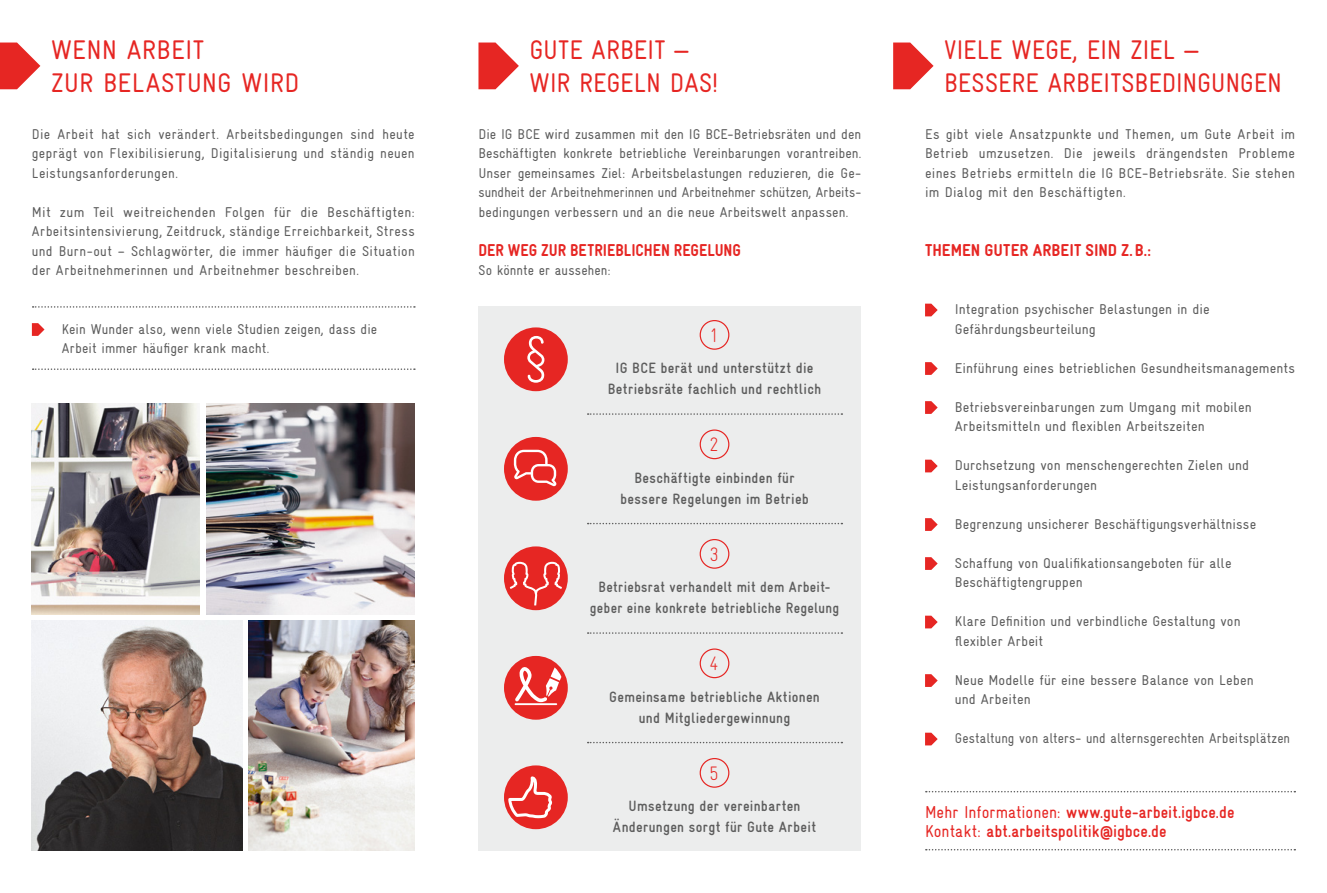
<style>
.page{position:relative;width:1327px;height:893px;background:#fff}
.page>*{position:absolute;margin:0;border:0;box-sizing:border-box;transform-origin:0 0}
.t1{font:condensed 27px/33px "Gravur";color:#e62623}
.t2{font:300 condensed 19.5px "Gravur";color:#e62623}
.t3{font:700 condensed 17.25px/19.5px "Gravur";color:#e62623}
.t4{font:900 condensed 17.25px "Gravur";color:#e62623;scale:.96 1}
.t5{font:900 condensed 17.25px "Gravur";color:#e62623}
.t6{font:700 condensed 15px/21px "Gravur";letter-spacing:.02em;color:#5d5d5d;text-align:center}
.t7{font:condensed 14.25px/19.5px "Gravur";letter-spacing:.01em;color:#5d5d5d}
.t8{font:condensed 14.25px "Gravur";letter-spacing:.01em;color:#5d5d5d;scale:.96 1}
.s1{font-weight:400}
</style>
<div class="page">
<svg style="left:32px;top:323px;width:13px;height:13px"></svg>
<svg style="left:33px;top:306px;width:382px;height:2px"></svg>
<svg style="left:33px;top:368px;width:382px;height:2px"></svg>
<svg style="left:0;top:43px;width:40px;height:46px"></svg>
<img style="left:32px;top:621px;width:210px;height:229px">
<img style="left:32px;top:404px;width:168px;height:210px">
<img style="left:206px;top:404px;width:209px;height:210px">
<img style="left:249px;top:621px;width:166px;height:229px">
<svg style="left:925px;top:304px;width:12px;height:12px"></svg>
<svg style="left:925px;top:362px;width:12px;height:13px"></svg>
<svg style="left:925px;top:401px;width:12px;height:13px"></svg>
<svg style="left:925px;top:460px;width:12px;height:12px"></svg>
<svg style="left:925px;top:518px;width:12px;height:13px"></svg>
<svg style="left:925px;top:557px;width:12px;height:13px"></svg>
<svg style="left:925px;top:616px;width:12px;height:12px"></svg>
<svg style="left:925px;top:674px;width:12px;height:13px"></svg>
<svg style="left:925px;top:733px;width:12px;height:12px"></svg>
<svg style="left:926px;top:791px;width:369px;height:1px"></svg>
<svg style="left:926px;top:849px;width:369px;height:1px"></svg>
<svg style="left:893px;top:43px;width:40px;height:46px"></svg>
<svg style="left:478px;top:43px;width:41px;height:46px"></svg>
<div style="left:478px;top:306px;width:383px;height:544px;background:#eceded"></div>
<div style="left:504px;top:327px;width:64px;height:64px;background:#e62623;border-radius:50%"></div>
<svg style="left:527px;top:336px;width:17px;height:47px"></svg>
<div style="left:504px;top:437px;width:64px;height:64px;background:#e62623;border-radius:50%"></div>
<svg style="left:514px;top:450px;width:42px;height:36px"></svg>
<div style="left:504px;top:546px;width:64px;height:64px;background:#e62623;border-radius:50%"></div>
<svg style="left:510px;top:562px;width:52px;height:43px"></svg>
<div style="left:504px;top:656px;width:64px;height:64px;background:#e62623;border-radius:50%"></div>
<svg style="left:514px;top:666px;width:47px;height:39px"></svg>
<div style="left:504px;top:765px;width:64px;height:64px;background:#e62623;border-radius:50%"></div>
<svg style="left:506px;top:774px;width:46px;height:46px"></svg>
<svg style="left:588px;top:413px;width:254px;height:2px"></svg>
<svg style="left:588px;top:523px;width:254px;height:1px"></svg>
<svg style="left:588px;top:632px;width:254px;height:2px"></svg>
<svg style="left:588px;top:742px;width:254px;height:1px"></svg>
<div style="left:699px;top:320px;width:30px;height:30px;border:1px solid #e62623;border-radius:50%"></div>
<div style="left:699px;top:429px;width:30px;height:30px;border:1px solid #e62623;border-radius:50%"></div>
<div style="left:699px;top:539px;width:30px;height:30px;border:1px solid #e62623;border-radius:50%"></div>
<div style="left:699px;top:648px;width:30px;height:30px;border:1px solid #e62623;border-radius:50%"></div>
<div style="left:699px;top:758px;width:30px;height:30px;border:1px solid #e62623;border-radius:50%"></div>
<h1 class="t1" style="left:51px;top:33px;width:250px">WENN ARBEIT<br>ZUR BELASTUNG WIRD</h1>
<p class="t7" style="left:32px;top:124px;width:384px;text-align:justify">Die Arbeit hat sich verändert. Arbeitsbedingungen sind heute geprägt von Flexibilisierung, Digitalisierung und ständig neuen Leistungsanforderungen.</p>
<p class="t7" style="left:32px;top:202px;width:384px;text-align:justify">Mit zum Teil weitreichenden Folgen für die Beschäftigten:<br>Arbeitsintensivierung, Zeitdruck, ständige Erreichbarkeit, Stress und Burn-out – Schlagwörter, die immer häufiger die Situation der Arbeitnehmerinnen und Arbeitnehmer beschreiben.</p>
<p class="t7" style="left:62px;top:319px;width:317px">Kein Wunder also, wenn viele Studien zeigen, dass die<br>Arbeit immer häufiger krank macht.</p>
<h1 class="t1" style="left:529px;top:33px;width:191px">GUTE ARBEIT —<br>WIR REGELN DAS!</h1>
<p class="t7" style="left:478px;top:124px;width:384px;text-align:justify">Die IG BCE wird zusammen mit den IG BCE-Betriebsräten und den Beschäftigten konkrete betriebliche Vereinbarungen vorantreiben.<br>Unser gemeinsames Ziel: Arbeitsbelastungen reduzieren, die Ge&shy;sundheit der Arbeitnehmerinnen und Arbeitnehmer schützen, Arbeits&shy;bedingungen verbessern und an die neue Arbeitswelt anpassen.</p>
<p class="t4" style="left:478px;top:240px;width:275px">DER WEG ZUR BETRIEBLICHEN REGELUNG</p>
<p class="t7" style="left:478px;top:261px;width:133px">So könnte er aussehen:</p>
<h2 class="t2" style="left:709px;top:324px;width:12px">1</h2>
<p class="t6" style="left:608px;top:358px;width:215px">IG BCE berät und unterstützt die<br>Betriebsräte fachlich und rechtlich</p>
<h2 class="t2" style="left:709px;top:434px;width:11px">2</h2>
<p class="t6" style="left:620px;top:467px;width:190px">Beschäftigte einbinden für bessere Regelungen im Betrieb</p>
<h2 class="t2" style="left:709px;top:543px;width:11px">3</h2>
<p class="t6" style="left:590px;top:577px;width:251px">Betriebsrat verhandelt mit dem Arbeit&shy;geber eine konkrete betriebliche Regelung</p>
<h2 class="t2" style="left:709px;top:653px;width:11px">4</h2>
<p class="t6" style="left:609px;top:686px;width:212px">Gemeinsame betriebliche Aktionen und Mitgliedergewinnung</p>
<h2 class="t2" style="left:709px;top:762px;width:11px">5</h2>
<p class="t6" style="left:613px;top:795px;width:205px">Umsetzung der vereinbarten<br>Änderungen sorgt für Gute Arbeit</p>
<h1 class="t1" style="left:944px;top:33px;width:339px">VIELE WEGE, EIN ZIEL —<br>BESSERE ARBEITSBEDINGUNGEN</h1>
<p class="t7" style="left:925px;top:124px;width:371px;text-align:justify">Es gibt viele Ansatzpunkte und Themen, um Gute Arbeit im Betrieb umzusetzen. Die jeweils drängendsten Probleme eines Betriebs ermitteln die IG BCE-Betriebsräte. Sie stehen im Dialog mit den Beschäftigten.</p>
<p class="t5" style="left:925px;top:240px;width:227px">THEMEN GUTER ARBEIT SIND Z.B.:</p>
<p class="t7" style="left:955px;top:300px;width:256px">Integration psychischer Belastungen in die<br>Gefährdungsbeurteilung</p>
<p class="t7" style="left:955px;top:358px;width:342px">Einführung eines betrieblichen Gesundheitsmanagements</p>
<p class="t7" style="left:955px;top:397px;width:298px">Betriebsvereinbarungen zum Umgang mit mobilen<br>Arbeitsmitteln und flexiblen Arbeitszeiten</p>
<p class="t7" style="left:955px;top:456px;width:296px">Durchsetzung von menschengerechten Zielen und<br>Leistungsanforderungen</p>
<p class="t7" style="left:955px;top:514px;width:303px">Begrenzung unsicherer Beschäftigungsverhältnisse</p>
<p class="t7" style="left:955px;top:553px;width:278px">Schaffung von Qualifikationsangeboten für alle<br>Beschäftigtengruppen</p>
<p class="t7" style="left:955px;top:612px;width:287px">Klare Definition und verbindliche Gestaltung von flexibler Arbeit</p>
<p class="t7" style="left:955px;top:670px;width:300px">Neue Modelle für eine bessere Balance von Leben und Arbeiten</p>
<p class="t8" style="left:955px;top:730px;width:351px">Gestaltung von alters- und alternsgerechten Arbeitsplätzen</p>
<p class="t3" style="left:925px;top:802px;width:311px"><span class="s1">Mehr Informationen:</span> www.gute-arbeit.igbce.de<br><span class="s1">Kontakt:</span> abt.arbeitspolitik@igbce.de</p>
</div>
